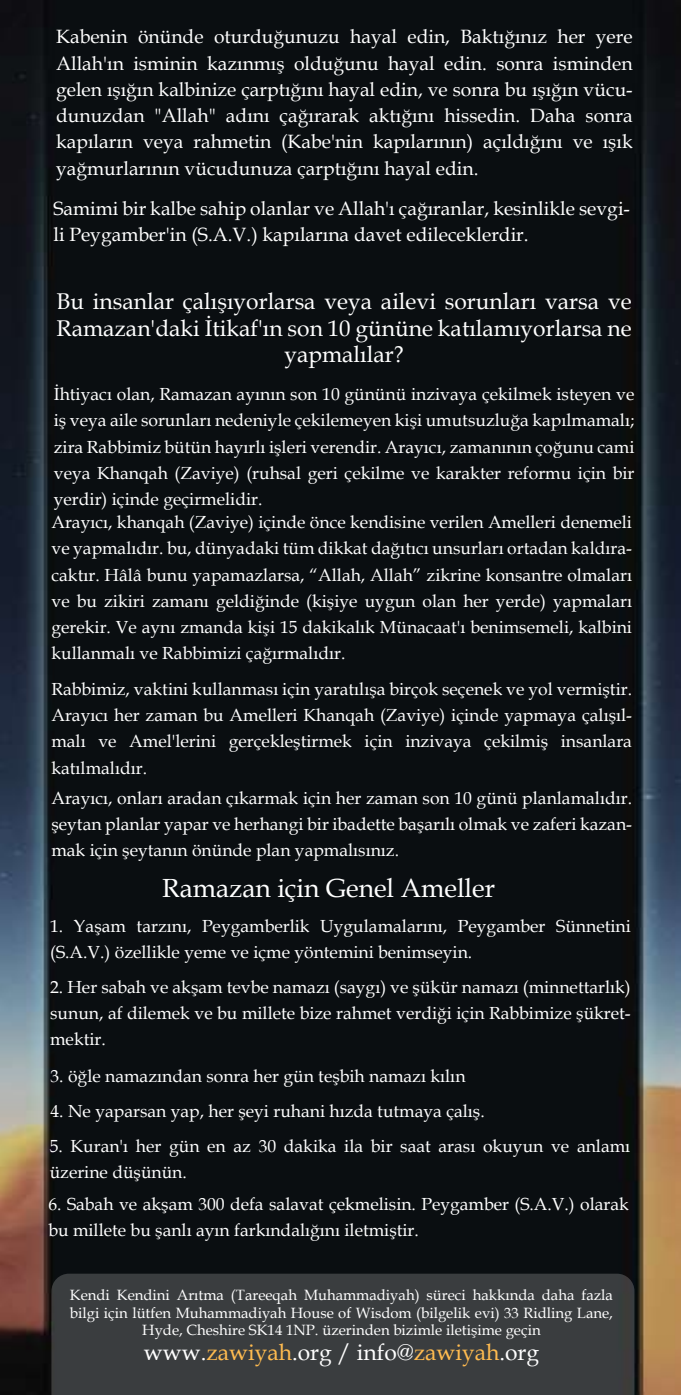
<style>
.page{position:relative;width:681px;height:1395px;background:#fff}
.page>*{position:absolute;margin:0;border:0;box-sizing:border-box;transform-origin:0 0}
.t1{font:26.25px "Book Antiqua";color:#fff}
.t2{font:22.75px/26.2px "Book Antiqua";color:#fff;text-align:center}
.t3{font:19.25px/26.2px "Book Antiqua";color:#fff;text-align:justify}
.t4{font:17.5px/26.2px "Book Antiqua";color:#fff;text-align:justify}
.t5{font:14.88px/17.5px "Book Antiqua";color:#fff;text-align:center}
.s1{color:#ffbb50}
</style>
<div class="page">
<img style="left:0;top:0;width:681px;height:1395px">
<div style="left:51px;top:1273px;width:583px;height:122px;background:#3a3d3f"></div>
<p class="t3" style="left:56px;top:23px;width:578px">Kabenin önünde oturduğunuzu hayal edin, Baktığınız her yere Allah'ın isminin kazınmış olduğunu hayal edin. sonra isminden gelen ışığın kalbinize çarptığını hayal edin, ve sonra bu ışığın vücu&shy;dunuzdan "Allah" adını çağırarak aktığını hissedin. Daha sonra kapıların veya rahmetin (Kabe'nin kapılarının) açıldığını ve ışık yağmurlarının vücudunuza çarptığını hayal edin.</p>
<p class="t3" style="left:53px;top:194px;width:578px">Samimi bir kalbe sahip olanlar ve Allah'ı çağıranlar, kesinlikle sevgi&shy;li Peygamber'in (S.A.V.) kapılarına davet edileceklerdir.</p>
<h2 class="t2" style="left:57px;top:288px;width:577px">Bu insanlar çalışıyorlarsa veya ailevi sorunları varsa ve<br>Ramazan'daki İtikaf'ın son 10 gününe katılamıyorlarsa ne yapmalılar?</h2>
<p class="t4" style="left:54px;top:381px;width:582px">İhtiyacı olan, Ramazan ayının son 10 gününü inzivaya çekilmek isteyen ve iş veya aile sorunları nedeniyle çekilemeyen kişi umutsuzluğa kapılmamalı; zira Rabbimiz bütün hayırlı işleri verendir. Arayıcı, zamanının çoğunu cami veya Khanqah (Zaviye) (ruhsal geri çekilme ve karakter reformu için bir yerdir) içinde geçirmelidir.</p>
<p class="t4" style="left:51px;top:509px;width:582px">Arayıcı, khanqah (Zaviye) içinde önce kendisine verilen Amelleri denemeli ve yapmalıdır. bu, dünyadaki tüm dikkat dağıtıcı unsurları ortadan kaldıra&shy;caktır. Hâlâ bunu yapamazlarsa, “Allah, Allah” zikrine konsantre olmaları ve bu zikiri zamanı geldiğinde (kişiye uygun olan her yerde) yapmaları gerekir. Ve aynı zmanda kişi 15 dakikalık Münacaat'ı benimsemeli, kalbini kullanmalı ve Rabbimizi çağırmalıdır.</p>
<p class="t4" style="left:51px;top:675px;width:582px">Rabbimiz, vaktini kullanması için yaratılışa birçok seçenek ve yol vermiştir.<br>Arayıcı her zaman bu Amelleri Khanqah (Zaviye) içinde yapmaya çalışıl&shy;malı ve Amel'lerini gerçekleştirmek için inzivaya çekilmiş insanlara katılmalıdır.</p>
<p class="t4" style="left:51px;top:784px;width:582px">Arayıcı, onları aradan çıkarmak için her zaman son 10 günü planlamalıdır. şeytan planlar yapar ve herhangi bir ibadette başarılı olmak ve zaferi kazan&shy;mak için şeytanın önünde plan yapmalısınız.</p>
<h1 class="t1" style="left:162px;top:870px;width:334px">Ramazan için Genel Ameller</h1>
<p class="t4" style="left:50px;top:912px;width:582px">1. Yaşam tarzını, Peygamberlik Uygulamalarını, Peygamber Sünnetini (S.A.V.) özellikle yeme ve içme yöntemini benimseyin.</p>
<p class="t4" style="left:50px;top:973px;width:582px">2. Her sabah ve akşam tevbe namazı (saygı) ve şükür namazı (minnettarlık) sunun, af dilemek ve bu millete bize rahmet verdiği için Rabbimize şükret&shy;mektir.</p>
<p class="t4" style="left:51px;top:1063px;width:416px">3. öğle namazından sonra her gün teşbih namazı kılın</p>
<p class="t4" style="left:51px;top:1097px;width:436px">4. Ne yaparsan yap, her şeyi ruhani hızda tutmaya çalış.</p>
<p class="t4" style="left:50px;top:1132px;width:582px">5. Kuran'ı her gün en az 30 dakika ila bir saat arası okuyun ve anlamı üzerine düşünün.</p>
<p class="t4" style="left:48px;top:1190px;width:582px">6. Sabah ve akşam 300 defa salavat çekmelisin. Peygamber (S.A.V.) olarak bu millete bu şanlı ayın farkındalığını iletmiştir.</p>
<p class="t5" style="left:70px;top:1286px;width:544px">Kendi Kendini Arıtma (Tareeqah Muhammadiyah) süreci hakkında daha fazla bilgi için lütfen Muhammadiyah House of Wisdom (bilgelik evi) 33 Ridling Lane,<br>Hyde, Cheshire SK14 1NP. üzerinden bizimle iletişime geçin</p>
<h2 class="t2" style="left:144px;top:1338px;width:397px">www.<span class="s1">zawiyah</span>.org / info@<span class="s1">zawiyah</span>.org</h2>
</div>
